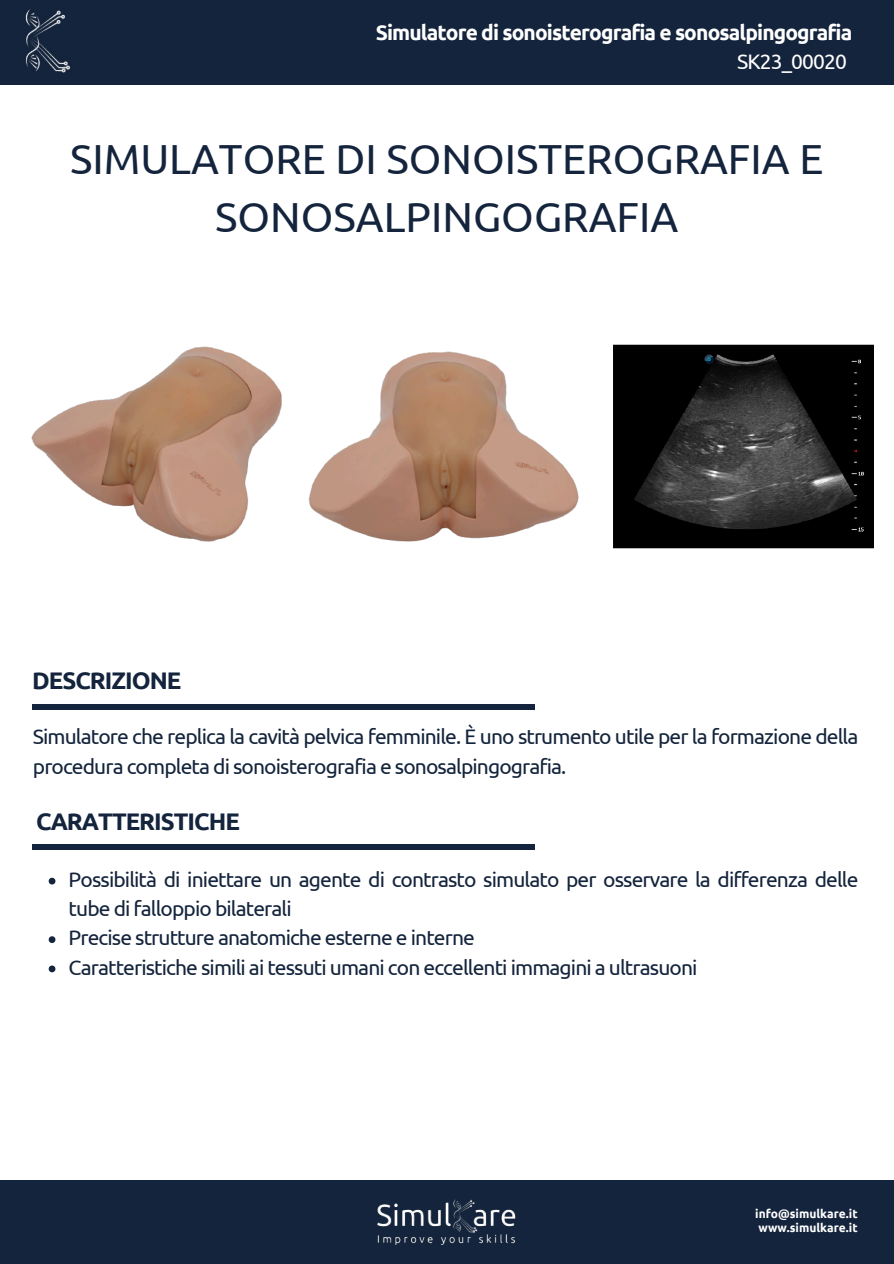
<style>
.page{position:relative;width:894px;height:1264px;background:#fff}
.page>*{position:absolute;margin:0;border:0;box-sizing:border-box;transform-origin:0 0}
.t1{font:42px/58.5px "Ubuntu";color:#14243c;text-align:center}
.t2{font:700 24px "Ubuntu";letter-spacing:-.04em;color:#14243c}
.t3{font:21px/29.2px "Ubuntu";letter-spacing:-.04em;color:#14243c}
.t4{font:700 21px "Ubuntu";letter-spacing:-.04em;color:#fff}
.t5{font:21px "Ubuntu";letter-spacing:-.04em;color:#fff}
.t6{font:700 12px/13.5px "Ubuntu";color:#fff}
</style>
<div class="page">
<div style="left:0;top:0;width:892px;height:85px;background:#14243c"></div>
<img style="left:25px;top:10px;width:46px;height:63px">
<div style="left:0;top:1179px;width:892px;height:84px;background:#14243c"></div>
<img style="left:377px;top:1199px;width:139px;height:45px">
<div style="left:33px;top:703px;width:501px;height:6px;background:#14243c"></div>
<div style="left:33px;top:844px;width:502px;height:6px;background:#14243c"></div>
<img style="left:31px;top:346px;width:251px;height:196px">
<img style="left:308px;top:351px;width:271px;height:191px">
<img style="left:613px;top:344px;width:260px;height:205px">
<svg style="left:49px;top:877px;width:6px;height:7px"></svg>
<svg style="left:49px;top:936px;width:6px;height:7px"></svg>
<svg style="left:49px;top:965px;width:6px;height:7px"></svg>
<p class="t4" style="left:375px;top:20px;width:478px">Simulatore di sonoisterografia e sonosalpingografia</p>
<h1 class="t5" style="left:737px;top:50px;width:111px">SK23_00020</h1>
<h4 class="t1" style="left:70px;top:129px;width:754px">SIMULATORE DI SONOISTEROGRAFIA E<br>SONOSALPINGOGRAFIA</h4>
<p class="t2" style="left:32px;top:667px;width:151px">DESCRIZIONE</p>
<p class="t3" style="left:33px;top:722px;width:826px">Simulatore che replica la cavità pelvica femminile. È uno strumento utile per la formazione della procedura completa di sonoisterografia e sonosalpingografia.</p>
<p class="t2" style="left:36px;top:807px;width:205px">CARATTERISTICHE</p>
<h2 class="t3" style="left:69px;top:864px;width:791px">Possibilità di iniettare un agente di contrasto simulato per osservare la differenza delle tube di falloppio bilaterali</h2>
<h5 class="t3" style="left:69px;top:922px;width:407px">Precise strutture anatomiche esterne e interne</h5>
<h2 class="t3" style="left:69px;top:952px;width:630px">Caratteristiche simili ai tessuti umani con eccellenti immagini a ultrasuoni</h2>
<h3 class="t6" style="left:755px;top:1206px;width:104px">info@simulkare.it www.simulkare.it</h3>
</div>
